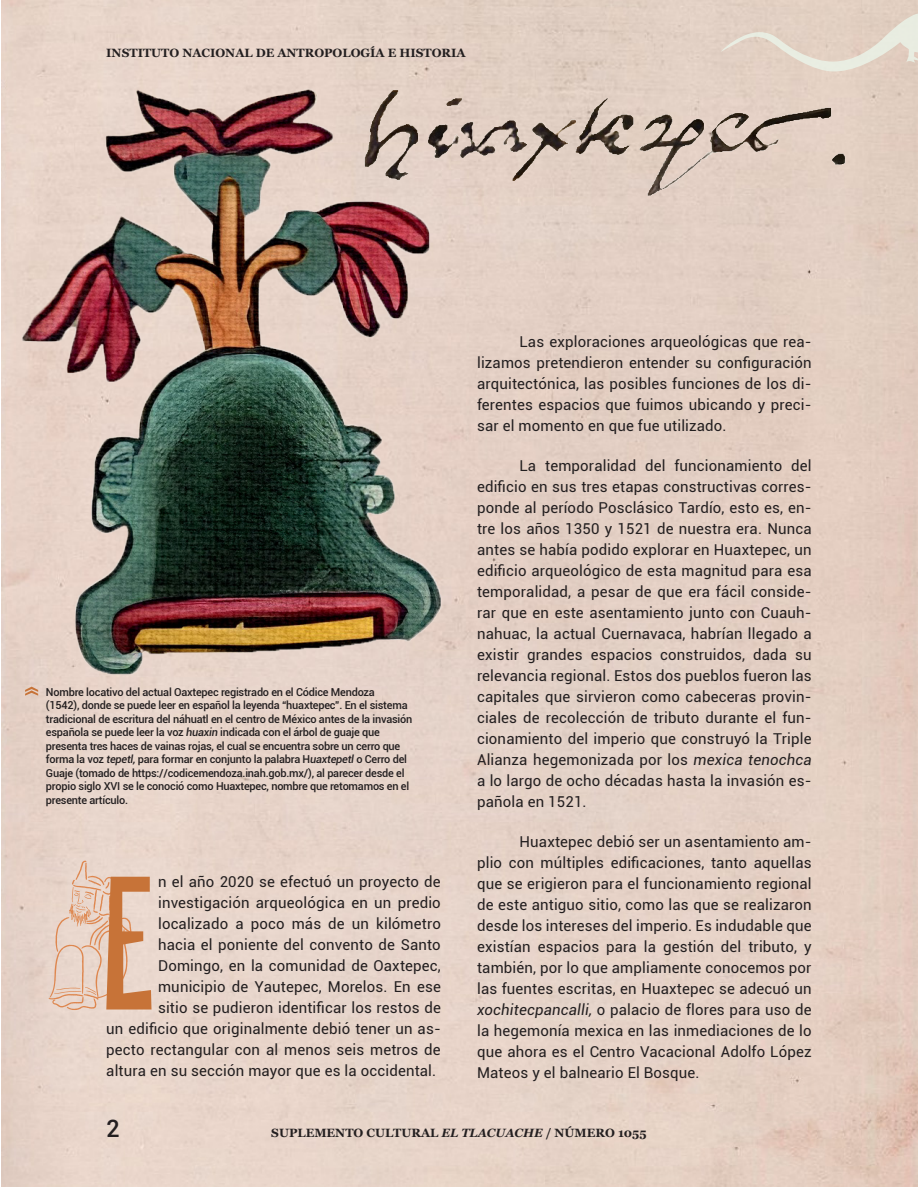
<style>
.page{position:relative;width:918px;height:1188px;background:#fff}
.page>*{position:absolute;margin:0;border:0;box-sizing:border-box;transform-origin:0 0}
.TEXTO_COMPLETO{font:192.45px "Bahianita";color:#c77338}
.t1{font:500 24px "Roboto";color:#231f20}
.TEXTO_COMPLETO-2{font:15px/21px "Roboto";letter-spacing:.01em;color:#231f20;text-align:justify}
.t2{font:700 12px "Georgia";color:#231f20}
.t3{font:500 10.95px/13.5px "Roboto";letter-spacing:-.02em;color:#231f20}
.s1{font-style:italic}
</style>
<div class="page">
<img style="left:1px;top:0;width:917px;height:1187px">
<img style="left:5px;top:85px;width:454px;height:592px">
<img style="left:359px;top:85px;width:494px;height:115px">
<svg style="left:49px;top:861px;width:83px;height:149px;background:#e7cdbe"></svg>
<svg style="left:25px;top:687px;width:13px;height:9px"></svg>
<svg style="left:721px;top:14px;width:197px;height:57px;background:#e2d4c7"></svg>
<p class="t2" style="left:106px;top:45px;width:361px">INSTITUTO NACIONAL DE ANTROPOLOGÍA E HISTORIA</p>
<p class="t3" style="left:46px;top:684px;width:368px">Nombre locativo del actual Oaxtepec registrado en el Códice Mendoza<br>(1542), donde se puede leer en español la leyenda “huaxtepec”. En el sistema tradicional de escritura del náhuatl en el centro de México antes de la invasión española se puede leer la voz <span class="s1">huaxin</span> indicada con el árbol de guaje que presenta tres haces de vainas rojas, el cual se encuentra sobre un cerro que forma la voz <span class="s1">tepetl,</span> para formar en conjunto la palabra H<span class="s1">uaxtepetl</span> o Cerro del Guaje (tomado de https://codicemendoza.inah.gob.mx/), al parecer desde el propio siglo XVI se le conoció como Huaxtepec, nombre que retomamos en el presente artículo.</p>
<p class="TEXTO_COMPLETO" style="left:99px;top:820px;width:58px">E</p>
<p class="TEXTO_COMPLETO-2" style="left:158px;top:871px;width:284px">n el año 2020 se efectuó un proyecto de</p>
<p class="TEXTO_COMPLETO-2" style="left:158px;top:892px;width:284px">investigación arqueológica en un predio</p>
<p class="TEXTO_COMPLETO-2" style="left:158px;top:913px;width:284px">localizado a poco más de un kilómetro</p>
<p class="TEXTO_COMPLETO-2" style="left:158px;top:934px;width:284px">hacia el poniente del convento de Santo</p>
<p class="TEXTO_COMPLETO-2" style="left:158px;top:955px;width:284px">Domingo, en la comunidad de Oaxtepec,</p>
<p class="TEXTO_COMPLETO-2" style="left:158px;top:976px;width:284px">municipio de Yautepec, Morelos. En ese</p>
<p class="TEXTO_COMPLETO-2" style="left:158px;top:997px;width:284px">sitio se pudieron identificar los restos de</p>
<p class="TEXTO_COMPLETO-2" style="left:106px;top:1018px;width:336px">un edificio que originalmente debió tener un as-</p>
<p class="TEXTO_COMPLETO-2" style="left:106px;top:1039px;width:336px">pecto rectangular con al menos seis metros de</p>
<p class="TEXTO_COMPLETO-2" style="left:106px;top:1060px;width:331px">altura en su sección mayor que es la occidental.</p>
<p class="TEXTO_COMPLETO-2" style="left:477px;top:331px;width:336px;text-indent:43px">Las exploraciones arqueológicas que rea&shy;lizamos pretendieron entender su configuración arquitectónica, las posibles funciones de los di&shy;ferentes espacios que fuimos ubicando y preci&shy;sar el momento en que fue utilizado.</p>
<p class="TEXTO_COMPLETO-2" style="left:477px;top:455px;width:336px;text-indent:43px">La temporalidad del funcionamiento del edificio en sus tres etapas constructivas corres&shy;ponde al período Posclásico Tardío, esto es, en&shy;tre los años 1350 y 1521 de nuestra era. Nunca antes se había podido explorar en Huaxtepec, un edificio arqueológico de esta magnitud para esa temporalidad, a pesar de que era fácil conside&shy;rar que en este asentamiento junto con Cuauh&shy;nahuac, la actual Cuernavaca, habrían llegado a existir grandes espacios construidos, dada su relevancia regional. Estos dos pueblos fueron las capitales que sirvieron como cabeceras provin&shy;ciales de recolección de tributo durante el fun&shy;cionamiento del imperio que construyó la Triple Alianza hegemonizada por los <span class="s1">mexica tenochca </span>a lo largo de ocho décadas hasta la invasión es&shy;pañola en 1521.</p>
<p class="TEXTO_COMPLETO-2" style="left:477px;top:831px;width:336px;text-indent:43px">Huaxtepec debió ser un asentamiento am&shy;plio con múltiples edificaciones, tanto aquellas que se erigieron para el funcionamiento regional de este antiguo sitio, como las que se realizaron desde los intereses del imperio. Es indudable que existían espacios para la gestión del tributo, y también, por lo que ampliamente conocemos por las fuentes escritas, en Huaxtepec se adecuó un <span class="s1">xochitecpancalli,</span> o palacio de flores para uso de la hegemonía mexica en las inmediaciones de lo que ahora es el Centro Vacacional Adolfo López Mateos y el balneario El Bosque.</p>
<h2 class="t1" style="left:106px;top:1112px;width:15px">2</h2>
<p class="t2" style="left:271px;top:1125px;width:377px">SUPLEMENTO CULTURAL <span class="s1">EL TLACUACHE</span> / NÚMERO 1055</p>
</div>
